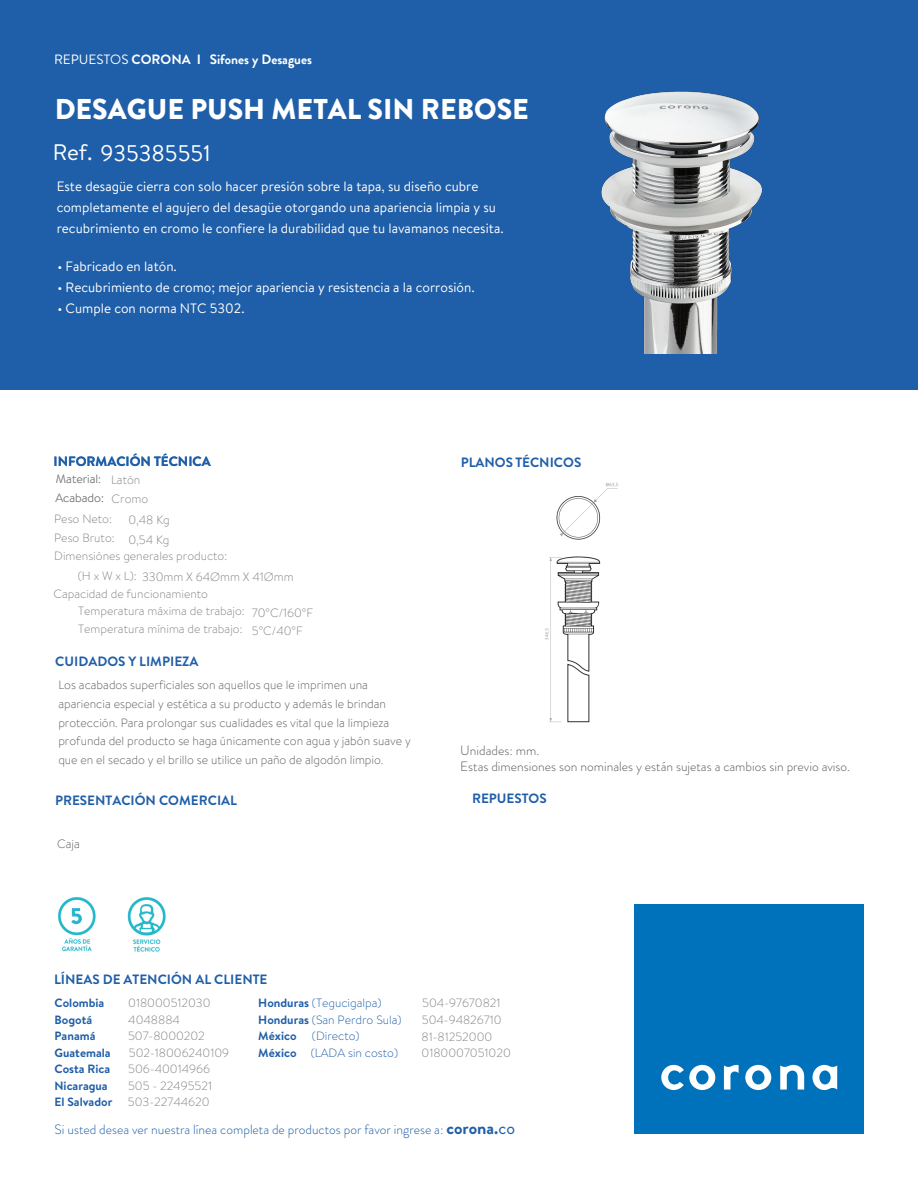
<style>
.page{position:relative;width:918px;height:1188px;background:#fff}
.page>*{position:absolute;margin:0;border:0;box-sizing:border-box;transform-origin:0 0}
.t1{font:900 28.5px "Brandon Grotesque";color:#fff}
.t2{font:22.5px "Brandon Text";color:#fff}
.t3{font:13.5px/21.1px "Brandon Text";color:#fff}
.t4{font:700 13.5px "Brandon Grotesque";color:#1f5ea8}
.t5{font:300 13.5px/16.2px "Brandon Grotesque";color:#5d5c5c}
.t6{font:300 13.5px "Brandon Grotesque";color:#1f5ea8}
.t7{font:13.5px "Brandon Grotesque";color:#fff}
.t8{font:700 13.5px "Brandon Grotesque";color:#fff}
.t9{font:300 12px/18.6px "Brandon Text";color:#5d5c5c}
.t10{font:300 12px/16.8px "Brandon Text";color:#808285}
.t11{font:300 12px/15.8px "Brandon Text";color:#828383}
.t12{font:300 12px/17.7px "Brandon Text";color:#1f5ea8}
.t13{font:700 12px "Brandon Text";color:#1f5ea8}
.s1{font-weight:700}
.s2{font-weight:700;font-size:18px}
.s3{font-weight:400;font-size:18px}
</style>
<div class="page">
<div style="left:0;top:0;width:918px;height:389px;background:#1f5ea8"></div>
<div style="left:634px;top:904px;width:230px;height:230px;background:#0072bc"></div>
<svg style="left:661px;top:1065px;width:54px;height:25px"></svg>
<svg style="left:745px;top:1065px;width:26px;height:25px"></svg>
<svg style="left:780px;top:1065px;width:24px;height:25px"></svg>
<svg style="left:812px;top:1065px;width:25px;height:25px"></svg>
<svg style="left:724px;top:1065px;width:15px;height:25px"></svg>
<img style="left:601px;top:91px;width:162px;height:263px">
<img style="left:544px;top:482px;width:75px;height:241px">
<img style="left:58px;top:897px;width:108px;height:55px">
<p class="t7" style="left:54px;top:50px;width:148px">REPUESTOS <span class="s1">CORONA I</span></p>
<p class="t8" style="left:210px;top:50px;width:104px">Sifones y Desagues</p>
<h1 class="t1" style="left:55px;top:89px;width:476px">DESAGUE PUSH METAL SIN REBOSE</h1>
<h2 class="t2" style="left:53px;top:136px;width:41px">Ref.</h2>
<h2 class="t2" style="left:100px;top:138px;width:112px">935385551</h2>
<p class="t3" style="left:57px;top:175px;width:448px">Este desagüe cierra con solo hacer presión sobre la tapa, su diseño cubre completamente el agujero del desagüe otorgando una apariencia limpia y su recubrimiento en cromo le confiere la durabilidad que tu lavamanos necesita.</p>
<p class="t3" style="left:57px;top:255px;width:121px">• Fabricado en latón.</p>
<p class="t3" style="left:57px;top:277px;width:419px">• Recubrimiento de cromo; mejor apariencia y resistencia a la corrosión.</p>
<p class="t3" style="left:57px;top:298px;width:189px">• Cumple con norma NTC 5302.</p>
<p class="t4" style="left:54px;top:452px;width:159px">INFORMACIÓN TÉCNICA</p>
<p class="t10" style="left:56px;top:469px;width:50px;line-height:18.8px">Material:<br>Acabado:</p>
<p class="t10" style="left:111px;top:470px;width:39px;line-height:18.6px">Latón<br>Cromo</p>
<p class="t10" style="left:128px;top:509px;width:43px;line-height:19.6px">0,48 Kg<br>0,54 Kg</p>
<p class="t10" style="left:54px;top:510px;width:59px">Peso Neto:</p>
<p class="t10" style="left:54px;top:529px;width:62px">Peso Bruto:</p>
<p class="t10" style="left:54px;top:547px;width:175px">Dimensiónes generales producto:</p>
<p class="t10" style="left:78px;top:567px;width:60px">(H x W x L):</p>
<p class="t10" style="left:78px;top:585px;width:168px;text-indent:-25px">Capacidad de funcionamiento<br>Temperatura máxima de trabajo:</p>
<p class="t10" style="left:78px;top:620px;width:166px">Temperatura mínima de trabajo:</p>
<p class="t10" style="left:142px;top:568px;width:153px">330mm X 64Ømm X 41Ømm</p>
<p class="t10" style="left:252px;top:603px;width:63px;line-height:18.5px">70°C/160°F<br>5°C/40°F</p>
<p class="t4" style="left:55px;top:652px;width:145px">CUIDADOS Y LIMPIEZA</p>
<p class="t9" style="left:58px;top:676px;width:354px">Los acabados superficiales son aquellos que le imprimen una apariencia especial y estética a su producto y además le brindan protección. Para prolongar sus cualidades es vital que la limpieza profunda del producto se haga únicamente con agua y jabón suave y que en el secado y el brillo se utilice un paño de algodón limpio.</p>
<p class="t4" style="left:55px;top:791px;width:183px">PRESENTACIÓN COMERCIAL</p>
<p class="t9" style="left:57px;top:834px;width:24px">Caja</p>
<p class="t4" style="left:461px;top:453px;width:122px">PLANOS TÉCNICOS</p>
<p class="t5" style="left:460px;top:742px;width:392px">Unidades: mm.<br>Estas dimensiones son nominales y están sujetas a cambios sin previo aviso.</p>
<p class="t4" style="left:472px;top:789px;width:76px">REPUESTOS</p>
<p class="t4" style="left:54px;top:970px;width:215px">LÍNEAS DE ATENCIÓN AL CLIENTE</p>
<p class="t13" style="left:55px;top:995px;width:51px">Colombia</p>
<p class="t11" style="left:128px;top:995px;width:84px">018000512030</p>
<p class="t13" style="left:55px;top:1011px;width:39px">Bogotá</p>
<p class="t11" style="left:128px;top:1012px;width:53px">4048884</p>
<p class="t13" style="left:55px;top:1028px;width:42px">Panamá</p>
<p class="t11" style="left:128px;top:1028px;width:78px">507-8000202</p>
<p class="t13" style="left:55px;top:1044px;width:58px">Guatemala</p>
<p class="t11" style="left:129px;top:1045px;width:102px">502-18006240109</p>
<p class="t13" style="left:55px;top:1061px;width:57px">Costa Rica</p>
<p class="t11" style="left:128px;top:1061px;width:83px">506-40014966</p>
<p class="t13" style="left:55px;top:1077px;width:55px">Nicaragua</p>
<p class="t11" style="left:128px;top:1078px;width:85px">505 - 22495521</p>
<p class="t13" style="left:55px;top:1094px;width:59px">El Salvador</p>
<p class="t11" style="left:128px;top:1094px;width:83px">503-22744620</p>
<p class="t12" style="left:258px;top:994px;width:125px"><span class="s1">Honduras</span> (Tegucigalpa)</p>
<p class="t11" style="left:422px;top:995px;width:80px">504-97670821</p>
<p class="t12" style="left:258px;top:1011px;width:145px"><span class="s1">Honduras</span> (San Perdro Sula)</p>
<p class="t11" style="left:422px;top:1012px;width:81px">504-94826710</p>
<p class="t13" style="left:258px;top:1027px;width:40px">México</p>
<p class="t12" style="left:258px;top:1026px;width:141px;text-indent:54px">(Directo)<br><span class="s1">México</span> (LADA sin costo)</p>
<p class="t11" style="left:422px;top:1029px;width:91px">81-81252000<br>0180007051020</p>
<p class="t6" style="left:55px;top:1120px;width:462px">Si usted desea ver nuestra línea completa de productos por favor ingrese a: <span class="s2">corona.</span><span class="s3">co</span></p>
</div>
